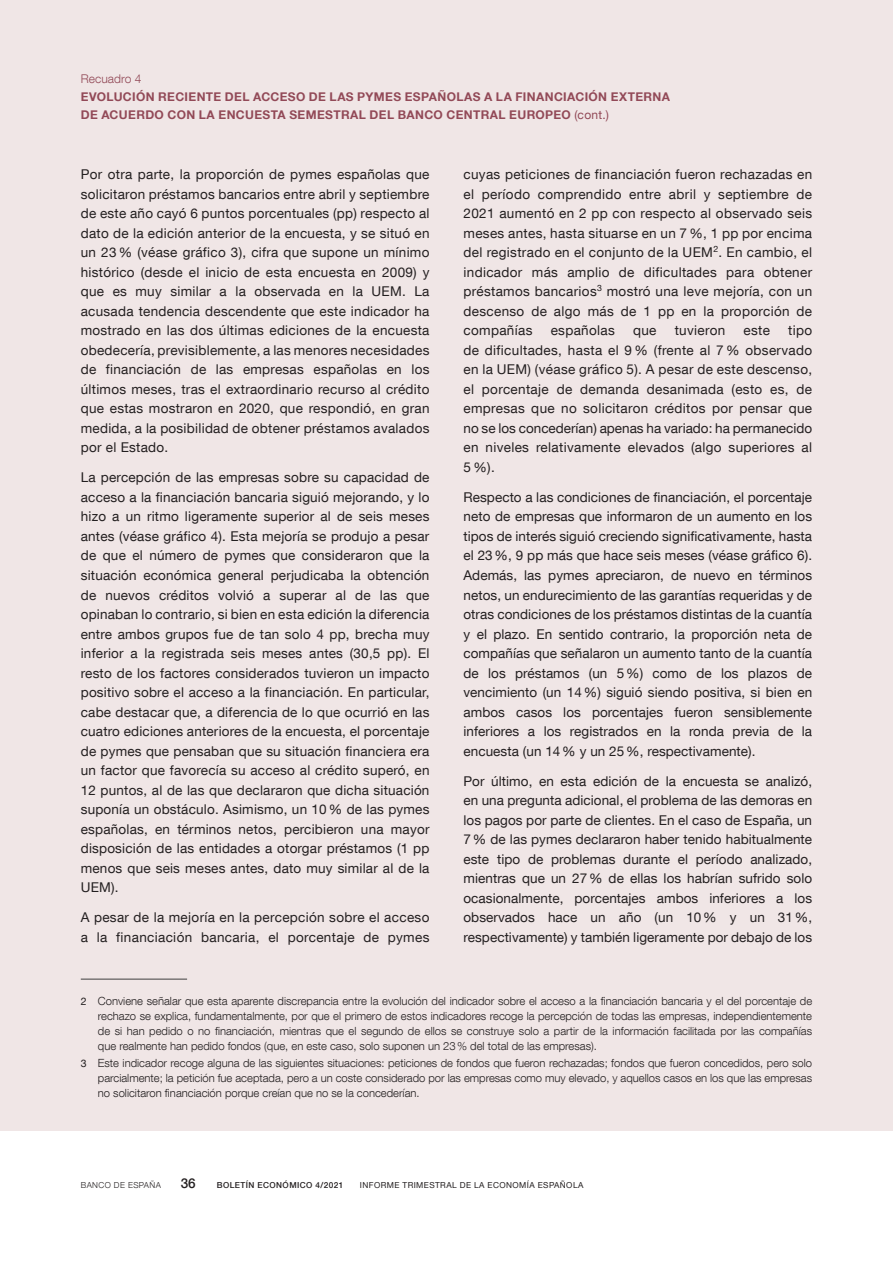
<style>
.page{position:relative;width:893px;height:1263px;background:#fff}
.page>*{position:absolute;margin:0;border:0;box-sizing:border-box;transform-origin:0 0}
.Texto_recuadro{font:13.5px/19.5px "Bd E Neue Helvetica";letter-spacing:.02em;color:#231f20;text-align:justify}
.t1{font:500 13.5px "Bd E Neue Helvetica";color:#231f20}
.t2{font:700 12px/18px "Bd E Neue Helvetica";letter-spacing:.03em;color:#924957}
.t3{font:300 12px "Bd E Neue Helvetica";letter-spacing:.005em;color:#924957}
.Citas_recuadro{font:300 11.25px/15px "Bd E Neue Helvetica";color:#231f20;text-align:justify}
.t4{font:8.25px "Bd E Neue Helvetica";letter-spacing:.05em;color:#231f20}
.t5{font:500 8.25px "Bd E Neue Helvetica";letter-spacing:.05em;color:#231f20}
.t6{font:300 8.25px "Bd E Neue Helvetica";letter-spacing:.05em;color:#231f20}
.s1{font-weight:400}
.s2{font-weight:400;font-size:10.5px}
</style>
<div class="page">
<div style="left:0;top:0;width:893px;height:1131px;background:#f0e6e6"></div>
<hr style="left:81px;top:979px;width:106px;height:1px;background:#3e3e3f">
<p class="t3" style="left:81px;top:72px;width:62px">Recuadro 4</p>
<p class="t2" style="left:81px;top:88px;width:591px">EVOLUCIÓN RECIENTE DEL ACCESO DE LAS PYMES ESPAÑOLAS A LA FINANCIACIÓN EXTERNA<br>DE ACUERDO CON LA ENCUESTA SEMESTRAL DEL BANCO CENTRAL EUROPEO <span class="s1">(cont.)</span></p>
<p class="Texto_recuadro" style="left:81px;top:164px;width:350px">Por otra parte, la proporción de pymes españolas que solicitaron préstamos bancarios entre abril y septiembre de este año cayó 6 puntos porcentuales (pp) respecto al dato de la edición anterior de la encuesta, y se situó en un 23% (véase gráfico 3), cifra que supone un mínimo histórico (desde el inicio de esta encuesta en 2009) y que es muy similar a la observada en la UEM. La acusada tendencia descendente que este indicador ha mostrado en las dos últimas ediciones de la encuesta obedecería, previsiblemente, a las menores necesidades de financiación de las empresas españolas en los últimos meses, tras el extraordinario recurso al crédito que estas mostraron en 2020, que respondió, en gran medida, a la posibilidad de obtener préstamos avalados por el Estado.</p>
<p class="Texto_recuadro" style="left:81px;top:468px;width:350px">La percepción de las empresas sobre su capacidad de acceso a la financiación bancaria siguió mejorando, y lo hizo a un ritmo ligeramente superior al de seis meses antes (véase gráfico 4). Esta mejoría se produjo a pesar de que el número de pymes que consideraron que la situación económica general perjudicaba la obtención de nuevos créditos volvió a superar al de las que opinaban lo contrario, si bien en esta edición la diferencia entre ambos grupos fue de tan solo 4 pp, brecha muy inferior a la registrada seis meses antes (30,5 pp). El resto de los factores considerados tuvieron un impacto positivo sobre el acceso a la financiación. En particular, cabe destacar que, a diferencia de lo que ocurrió en las cuatro ediciones anteriores de la encuesta, el porcentaje de pymes que pensaban que su situación financiera era un factor que favorecía su acceso al crédito superó, en 12 puntos, al de las que declararon que dicha situación suponía un obstáculo. Asimismo, un 10% de las pymes españolas, en términos netos, percibieron una mayor disposición de las entidades a otorgar préstamos (1 pp menos que seis meses antes, dato muy similar al de la UEM).</p>
<p class="Texto_recuadro" style="left:81px;top:907px;width:350px">A pesar de la mejoría en la percepción sobre el acceso a la financiación bancaria, el porcentaje de pymes</p>
<p class="Texto_recuadro" style="left:463px;top:164px;width:350px">cuyas peticiones de financiación fueron rechazadas en el período comprendido entre abril y septiembre de 2021 aumentó en 2 pp con respecto al observado seis meses antes, hasta situarse en un 7 %, 1 pp por encima del registrado en el conjunto de la UEM<sup>2</sup>. En cambio, el indicador más amplio de dificultades para obtener préstamos bancarios<sup>3</sup> mostró una leve mejoría, con un descenso de algo más de 1 pp en la proporción de compañías</p>
<p class="Texto_recuadro" style="left:551px;top:320px;width:66px">españolas</p>
<p class="Texto_recuadro" style="left:633px;top:320px;width:25px">que</p>
<p class="Texto_recuadro" style="left:675px;top:320px;width:52px">tuvieron</p>
<p class="Texto_recuadro" style="left:743px;top:320px;width:28px">este</p>
<p class="Texto_recuadro" style="left:463px;top:320px;width:350px;text-indent:325px">tipo de dificultades, hasta el 9 % (frente al 7 % observado en la UEM) (véase gráfico 5). A pesar de este descenso, el porcentaje de demanda desanimada (esto es, de empresas que no solicitaron créditos por pensar que no se los concederían) apenas ha variado: ha permanecido en niveles relativamente elevados (algo superiores al 5 %).</p>
<p class="Texto_recuadro" style="left:463px;top:487px;width:350px">Respecto a las condiciones de financiación, el porcentaje neto de empresas que informaron de un aumento en los tipos de interés siguió creciendo significativamente, hasta el 23%, 9 pp más que hace seis meses (véase gráfico 6).<br>Además, las pymes apreciaron, de nuevo en términos netos, un endurecimiento de las garantías requeridas y de otras condiciones de los préstamos distintas de la cuantía y el plazo. En sentido contrario, la proporción neta de compañías que señalaron un aumento tanto de la cuantía de los préstamos (un 5%) como de los plazos de vencimiento (un 14%) siguió siendo positiva, si bien en ambos casos los porcentajes fueron sensiblemente inferiores a los registrados en la ronda previa de la encuesta (un 14% y un 25%, respectivamente).</p>
<p class="Texto_recuadro" style="left:463px;top:771px;width:350px">Por último, en esta edición de la encuesta se analizó, en una pregunta adicional, el problema de las demoras en los pagos por parte de clientes. En el caso de España, un 7% de las pymes declararon haber tenido habitualmente este tipo de problemas durante el período analizado, mientras que un 27% de ellas los habrían sufrido solo ocasionalmente, porcentajes ambos inferiores a los observados hace un año (un 10% y un 31%, respectivamente) y también ligeramente por debajo de los</p>
<p class="Citas_recuadro" style="left:98px;top:993px;width:716px;text-indent:-17px"><span class="s2">2</span> Conviene señalar que esta aparente discrepancia entre la evolución del indicador sobre el acceso a la financiación bancaria y el del porcentaje de rechazo se explica, fundamentalmente, por que el primero de estos indicadores recoge la percepción de todas las empresas, independientemente de si han pedido o no financiación, mientras que el segundo de ellos se construye solo a partir de la información facilitada por las compañías que realmente han pedido fondos (que, en este caso, solo suponen un 23% del total de las empresas).</p>
<p class="Citas_recuadro" style="left:98px;top:1055px;width:716px;text-indent:-17px"><span class="s2">3</span> Este indicador recoge alguna de las siguientes situaciones: peticiones de fondos que fueron rechazadas; fondos que fueron concedidos, pero solo parcialmente; la petición fue aceptada, pero a un coste considerado por las empresas como muy elevado, y aquellos casos en los que las empresas no solicitaron financiación porque creían que no se la concederían.</p>
<p class="t6" style="left:81px;top:1180px;width:82px">BANCO DE ESPAÑA</p>
<p class="t1" style="left:181px;top:1175px;width:16px">36</p>
<p class="t5" style="left:217px;top:1180px;width:128px">BOLETÍN ECONÓMICO 4/2021</p>
<p class="t4" style="left:360px;top:1180px;width:225px">INFORME TRIMESTRAL DE LA ECONOMÍA ESPAÑOLA</p>
</div>
